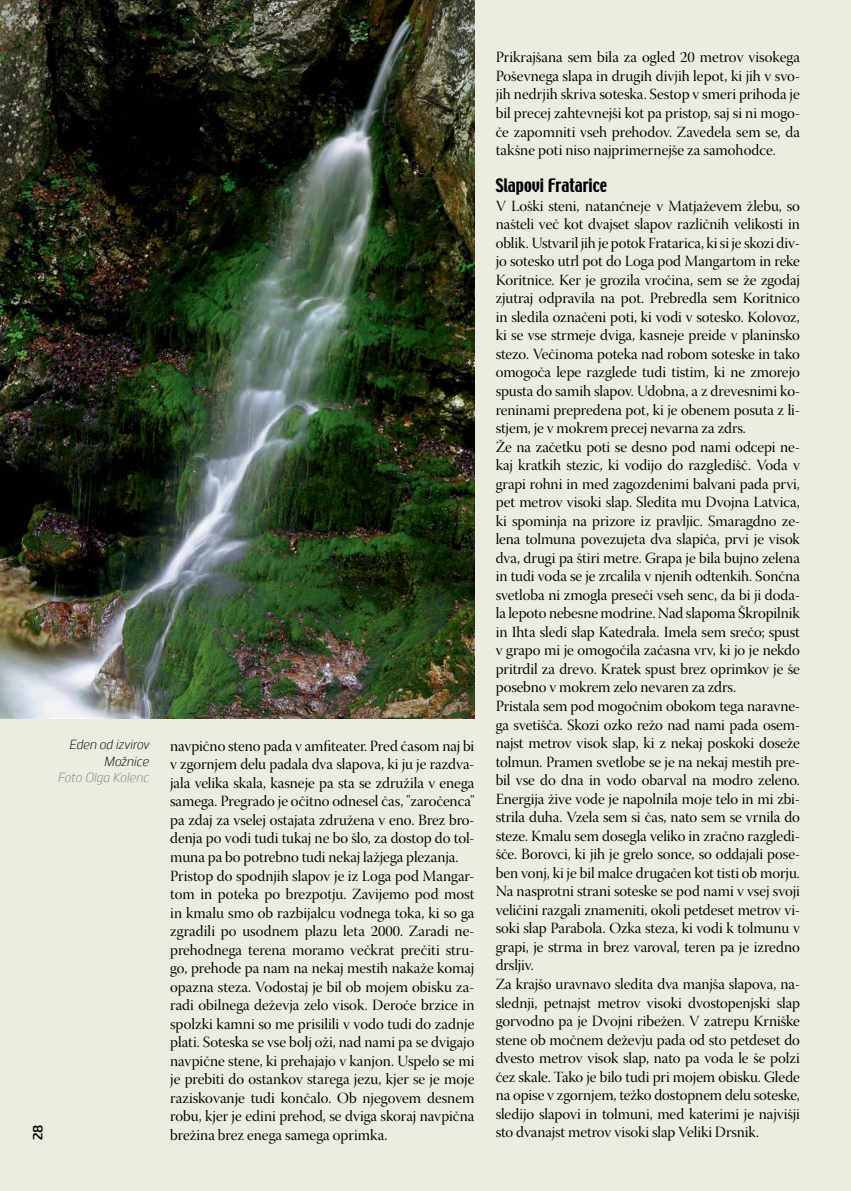
<style>
.page{position:relative;width:851px;height:1191px;background:#fff}
.page>*{position:absolute;margin:0;border:0;box-sizing:border-box;transform-origin:0 0}
.t1{font:16.5px "Techno";color:#000}
.t2{font:15.45px/18.5px "Warnock Pro Disp";letter-spacing:-.005em;color:#000}
.t3{font:700 13.5px "Juhl";color:#000}
.t4{font:italic 300 13.2px/16.5px "Juhl";color:#000;text-align:right}
.t5{font:italic 300 13.2px "Juhl";color:#808285}
</style>
<div class="page">
<div style="left:0;top:0;width:850px;height:1191px;background:#ecebe0"></div>
<img style="left:0;top:0;width:474px;height:718px">
<p class="t4" style="left:69px;top:735px;width:82px">Eden od izvirov<br>Možnice</p>
<p class="t5" style="left:58px;top:768px;width:93px">Foto Olga Kolenc</p>
<p class="t3" style="left:28px;top:1140px;width:17px;rotate:-90deg">28</p>
<p class="t2" style="left:170px;top:738px;width:306px">navpično steno pada v amfiteater. Pred časom naj bi v zgornjem delu padala dva slapova, ki ju je razdva&shy;jala velika skala, kasneje pa sta se združila v enega samega. Pregrado je očitno odnesel čas, "zaročenca" pa zdaj za vselej ostajata združena v eno. Brez bro&shy;denja po vodi tudi tukaj ne bo šlo, za dostop do tol&shy;muna pa bo potrebno tudi nekaj lažjega plezanja.<br>Pristop do spodnjih slapov je iz Loga pod Mangar&shy;tom in poteka po brezpotju. Zavijemo pod most in kmalu smo ob razbijalcu vodnega toka, ki so ga zgradili po usodnem plazu leta 2000. Zaradi ne&shy;prehodnega terena moramo večkrat prečiti stru&shy;go, prehode pa nam na nekaj mestih nakaže komaj opazna steza. Vodostaj je bil ob mojem obisku za&shy;radi obilnega deževja zelo visok. Deroče brzice in spolzki kamni so me prisilili v vodo tudi do zadnje plati. Soteska se vse bolj oži, nad nami pa se dvigajo navpične stene, ki prehajajo v kanjon. Uspelo se mi je prebiti do ostankov starega jezu, kjer se je moje raziskovanje tudi končalo. Ob njegovem desnem robu, kjer je edini prehod, se dviga skoraj navpična brežina brez enega samega oprimka.</p>
<p class="t2" style="left:495px;top:50px;width:306px;text-align:justify">Prikrajšana sem bila za ogled 20 metrov visokega Poševnega slapa in drugih divjih lepot, ki jih v svo&shy;jih nedrjih skriva soteska. Sestop v smeri prihoda je bil precej zahtevnejši kot pa pristop, saj si ni mogo&shy;če zapomniti vseh prehodov. Zavedela sem se, da takšne poti niso najprimernejše za samohodce.</p>
<p class="t1" style="left:495px;top:174px;width:113px">Slapovi Fratarice</p>
<p class="t2" style="left:495px;top:198px;width:306px">V Loški steni, natančneje v Matjaževem žlebu, so našteli več kot dvajset slapov različnih velikosti in oblik. Ustvaril jih je potok Fratarica, ki si je skozi div&shy;jo sotesko utrl pot do Loga pod Mangartom in reke Koritnice. Ker je grozila vročina, sem se že zgodaj zjutraj odpravila na pot. Prebredla sem Koritnico in sledila označeni poti, ki vodi v sotesko. Kolovoz, ki se vse strmeje dviga, kasneje preide v planinsko stezo. Večinoma poteka nad robom soteske in tako omogoča lepe razglede tudi tistim, ki ne zmorejo spusta do samih slapov. Udobna, a z drevesnimi ko&shy;reninami prepredena pot, ki je obenem posuta z li&shy;stjem, je v mokrem precej nevarna za zdrs.<br>Že na začetku poti se desno pod nami odcepi ne&shy;kaj kratkih stezic, ki vodijo do razgledišč. Voda v grapi rohni in med zagozdenimi balvani pada prvi, pet metrov visoki slap. Sledita mu Dvojna Latvica, ki spominja na prizore iz pravljic. Smaragdno ze&shy;lena tolmuna povezujeta dva slapiča, prvi je visok dva, drugi pa štiri metre. Grapa je bila bujno zelena in tudi voda se je zrcalila v njenih odtenkih. Sončna svetloba ni zmogla preseči vseh senc, da bi ji doda&shy;la lepoto nebesne modrine. Nad slapoma Škropilnik in Ihta sledi slap Katedrala. Imela sem srečo; spust v grapo mi je omogočila začasna vrv, ki jo je nekdo pritrdil za drevo. Kratek spust brez oprimkov je še posebno v mokrem zelo nevaren za zdrs.<br>Pristala sem pod mogočnim obokom tega naravne&shy;ga svetišča. Skozi ozko režo nad nami pada osem&shy;najst metrov visok slap, ki z nekaj poskoki doseže tolmun. Pramen svetlobe se je na nekaj mestih pre&shy;bil vse do dna in vodo obarval na modro zeleno.<br>Energija žive vode je napolnila moje telo in mi zbi&shy;strila duha. Vzela sem si čas, nato sem se vrnila do steze. Kmalu sem dosegla veliko in zračno razgledi&shy;šče. Borovci, ki jih je grelo sonce, so oddajali pose&shy;ben vonj, ki je bil malce drugačen kot tisti ob morju.<br>Na nasprotni strani soteske se pod nami v vsej svoji veličini razgali znameniti, okoli petdeset metrov vi&shy;soki slap Parabola. Ozka steza, ki vodi k tolmunu v grapi, je strma in brez varoval, teren pa je izredno drsljiv.<br>Za krajšo uravnavo sledita dva manjša slapova, na&shy;slednji, petnajst metrov visoki dvostopenjski slap gorvodno pa je Dvojni ribežen. V zatrepu Krniške stene ob močnem deževju pada od sto petdeset do dvesto metrov visok slap, nato pa voda le še polzi čez skale. Tako je bilo tudi pri mojem obisku. Glede na opise v zgornjem, težko dostopnem delu soteske, sledijo slapovi in tolmuni, med katerimi je najvišji sto dvanajst metrov visoki slap Veliki Drsnik.</p>
</div>
